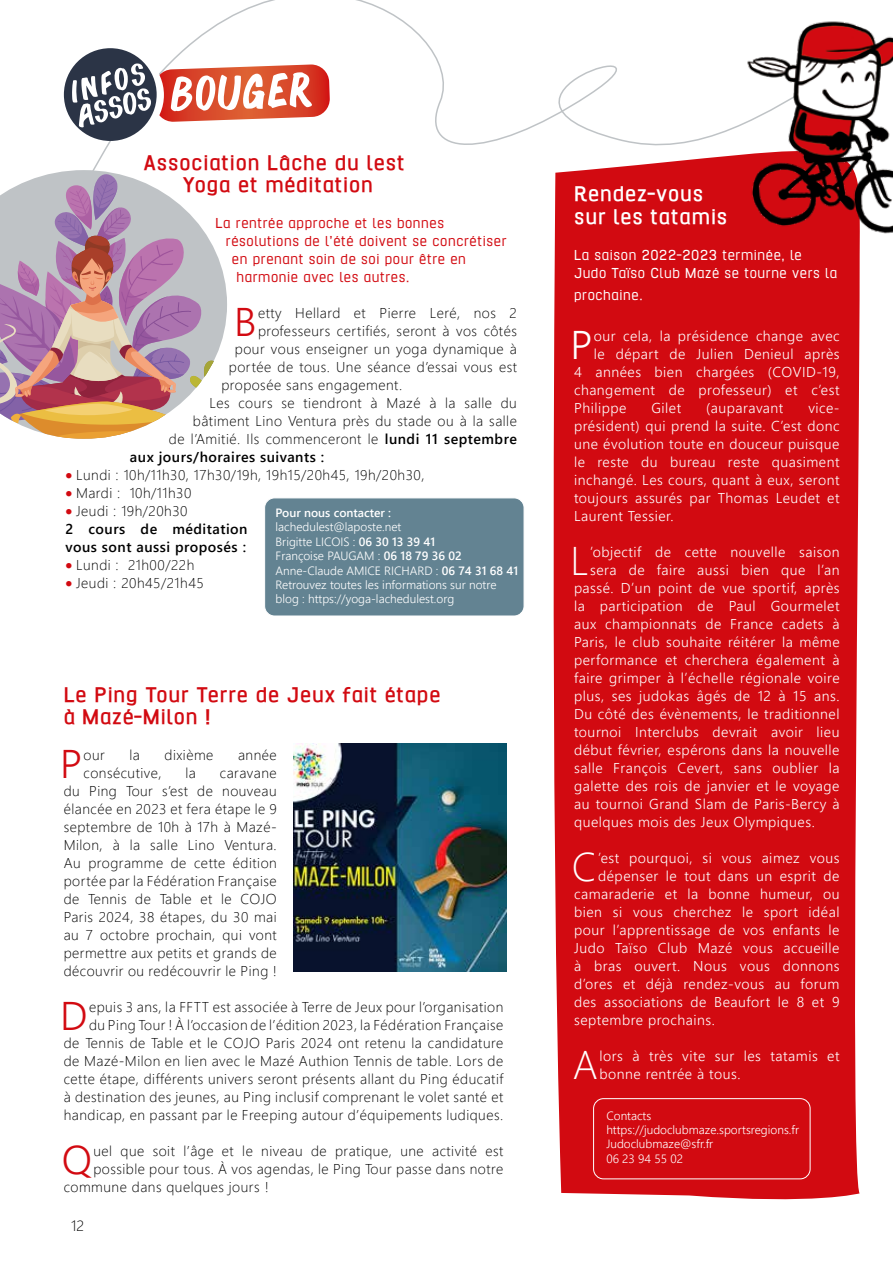
<style>
.page{position:relative;width:893px;height:1263px;background:#fff}
.page>*{position:absolute;margin:0;border:0;box-sizing:border-box;transform-origin:0 0}
.t1{font:39.9px "Webly Sleek UI Semilight";color:#d20a11}
.t2{font:39.9px "Webly Sleek UI Light";color:#fff}
.t3{font:39.9px "Webly Sleek UI Semilight";color:#fff}
.t4{font:700 24px/22.5px "Hurufo&Numero";letter-spacing:.035em;color:#d20a11;text-align:center}
.t5{font:700 24px/22.5px "Hurufo&Numero";letter-spacing:.035em;color:#fff}
.t6{font:16.5px "Hurufo&Numero";letter-spacing:.035em;color:#d20a11}
.t7{font:16.5px/18px "Hurufo&Numero";letter-spacing:.035em;color:#fff}
.t8{font:15px "Webly Sleek UI Light";color:#000}
.t9{font:14.25px/18px "Webly Sleek UI Light";letter-spacing:.035em;color:#000;text-align:justify}
.t10{font:14.25px/18px "Webly Sleek UI Semilight";letter-spacing:.035em;color:#fff;text-align:justify}
.t11{font:14.25px/18px "Webly Sleek UI Semibold";letter-spacing:.035em;color:#000}
.t12{font:12px/14.4px "Webly Sleek UI Semilight";color:#fff}
.t13{font:12px "Webly Sleek UI Semibold";color:#fff}
.s1{font-family:"Webly Sleek UI Semibold"}
.s2{color:#d20a11}
</style>
<div class="page">
<div style="left:553px;top:121px;width:307px;height:1079px;background:#d20a11"></div>
<svg style="left:0;top:170px;width:227px;height:269px"></svg>
<div style="left:64px;top:48px;width:93px;height:93px;background:#2b3446;border-radius:50%"></div>
<svg style="left:72px;top:63px;width:258px;height:70px"></svg>
<img style="left:716px;top:21px;width:177px;height:215px">
<div style="left:265px;top:498px;width:259px;height:118px;background:#638392;border-radius:10px"></div>
<div style="left:264px;top:497px;width:260px;height:119px;border:1px solid #fff;border-radius:10px"></div>
<img style="left:293px;top:743px;width:213px;height:229px">
<div style="left:594px;top:1099px;width:216px;height:80px;background:#d20a11;border-radius:10px"></div>
<div style="left:593px;top:1098px;width:217px;height:81px;border:1px solid #fff;border-radius:10px"></div>
<h2 class="t4" style="left:143px;top:151px;width:263px">Association Lâche du lest<br>Yoga et méditation</h2>
<p class="t6" style="left:215px;top:216px;width:230px">La rentrée approche et les bonnes</p>
<p class="t6" style="left:226px;top:234px;width:282px">résolutions de l’été doivent se concrétiser</p>
<p class="t6" style="left:232px;top:252px;width:235px">en prenant soin de soi pour être en</p>
<p class="t6" style="left:236px;top:270px;width:174px">harmonie avec les autres.</p>
<h1 class="t1" style="left:234px;top:292px;width:24px">B</h1>
<p class="t9" style="left:258px;top:303px;width:260px">etty Hellard et Pierre Leré, nos 2</p>
<p class="t9" style="left:258px;top:321px;width:260px">professeurs certifiés, seront à vos côtés</p>
<p class="t9" style="left:235px;top:339px;width:283px">pour vous enseigner un yoga dynamique à</p>
<p class="t9" style="left:229px;top:357px;width:290px">portée de tous. Une séance d’essai vous est</p>
<p class="t9" style="left:221px;top:375px;width:182px">proposée sans engagement.</p>
<p class="t9" style="left:209px;top:393px;width:309px">Les cours se tiendront à Mazé à la salle du</p>
<p class="t9" style="left:193px;top:411px;width:325px">bâtiment Lino Ventura près du stade ou à la salle</p>
<p class="t9" style="left:169px;top:429px;width:349px">de l’Amitié. Ils commenceront le <span class="s1">lundi 11 septembre</span></p>
<p class="t11" style="left:130px;top:447px;width:196px">aux jours/horaires suivants :</p>
<p class="t9" style="left:65px;top:465px;width:361px"><span class="s2">•</span> Lundi : 10h/11h30, 17h30/19h, 19h15/20h45, 19h/20h30,</p>
<p class="t9" style="left:65px;top:483px;width:127px"><span class="s2">•</span> Mardi : 10h/11h30</p>
<p class="t9" style="left:65px;top:501px;width:124px"><span class="s2">•</span> Jeudi : 19h/20h30</p>
<p class="t11" style="left:65px;top:519px;width:184px">2 cours de méditation vous sont aussi proposés :</p>
<p class="t9" style="left:65px;top:555px;width:130px"><span class="s2">•</span> Lundi : 21h00/22h</p>
<p class="t9" style="left:65px;top:573px;width:140px"><span class="s2">•</span> Jeudi : 20h45/21h45</p>
<p class="t13" style="left:276px;top:504px;width:117px">Pour nous contacter :</p>
<p class="t12" style="left:276px;top:519px;width:244px">lachedulest@laposte.net<br>Brigitte LICOIS : <span class="s1">06 30 13 39 41<br></span>Françoise PAUGAM : <span class="s1">06 18 79 36 02<br></span>Anne-Claude AMICE RICHARD : <span class="s1">06 74 31 68 41<br></span>Retrouvez toutes les informations sur notre blog : https://yoga-lachedulest.org</p>
<h2 class="t4" style="left:64px;top:684px;width:378px;text-align:left">Le Ping Tour Terre de Jeux fait étape à Mazé-Milon !</h2>
<h1 class="t1" style="left:60px;top:734px;width:24px">P</h1>
<p class="t9" style="left:84px;top:746px;width:23px">our</p>
<p class="t9" style="left:130px;top:746px;width:12px">la</p>
<p class="t9" style="left:165px;top:746px;width:50px">dixième</p>
<p class="t9" style="left:238px;top:746px;width:40px">année</p>
<p class="t9" style="left:84px;top:764px;width:80px">consécutive,</p>
<p class="t9" style="left:186px;top:764px;width:12px">la</p>
<p class="t9" style="left:64px;top:764px;width:215px;text-indent:156px">caravane du Ping Tour s’est de nouveau élancée en 2023 et fera étape le 9 septembre de 10h à 17h à Mazé-Milon, à la salle Lino Ventura.<br>Au programme de cette édition portée par la Fédération Française de Tennis de Table et le COJO Paris 2024, 38 étapes, du 30 mai au 7 octobre prochain, qui vont permettre aux petits et grands de découvrir ou redécouvrir le Ping !</p>
<h1 class="t1" style="left:60px;top:986px;width:29px">D</h1>
<p class="t9" style="left:64px;top:998px;width:441px;text-align:right">epuis 3 ans, la FFTT est associée à Terre de Jeux pour l’organisation<br>du Ping Tour ! À l’occasion de l’édition 2023, la Fédération Française<br>de Tennis de Table et le COJO Paris 2024 ont retenu la candidature de Mazé-Milon en lien avec le Mazé Authion Tennis de table. Lors de cette étape, différents univers seront présents allant du Ping éducatif à destination des jeunes, au Ping inclusif comprenant le volet santé et handicap, en passant par le Freeping autour d’équipements ludiques.</p>
<h1 class="t1" style="left:62px;top:1130px;width:32px">Q</h1>
<p class="t9" style="left:93px;top:1142px;width:411px">uel que soit l’âge et le niveau de pratique, une activité est</p>
<p class="t9" style="left:93px;top:1160px;width:411px">possible pour tous. À vos agendas, le Ping Tour passe dans notre</p>
<p class="t9" style="left:64px;top:1178px;width:206px">commune dans quelques jours !</p>
<p class="t8" style="left:71px;top:1215px;width:15px">12</p>
<h2 class="t5" style="left:574px;top:183px;width:155px">Rendez-vous sur les tatamis</h2>
<p class="t7" style="left:574px;top:246px;width:265px">La saison 2022-2023 terminée, le<br>Judo Taïso Club Mazé se tourne vers la</p>
<p class="t7" style="left:574px;top:287px;width:70px">prochaine.</p>
<h1 class="t3" style="left:570px;top:315px;width:24px">P</h1>
<p class="t10" style="left:594px;top:326px;width:247px">our cela, la présidence change avec</p>
<p class="t10" style="left:594px;top:344px;width:247px">le départ de Julien Denieul après</p>
<p class="t10" style="left:574px;top:362px;width:267px">4 années bien chargées (COVID-19,</p>
<p class="t10" style="left:574px;top:380px;width:267px">changement de professeur) et c’est</p>
<p class="t10" style="left:574px;top:398px;width:54px">Philippe</p>
<p class="t10" style="left:651px;top:398px;width:31px">Gilet</p>
<p class="t10" style="left:706px;top:398px;width:79px">(auparavant</p>
<p class="t10" style="left:574px;top:398px;width:267px;text-indent:234px">vice&shy;président) qui prend la suite. C’est donc une évolution toute en douceur puisque le reste du bureau reste quasiment inchangé. Les cours, quant à eux, seront toujours assurés par Thomas Leudet et Laurent Tessier.</p>
<h1 class="t2" style="left:570px;top:531px;width:20px">L</h1>
<p class="t10" style="left:590px;top:542px;width:251px">’objectif de cette nouvelle saison</p>
<p class="t10" style="left:590px;top:560px;width:251px">sera de faire aussi bien que l’an</p>
<p class="t10" style="left:574px;top:578px;width:267px">passé. D’un point de vue sportif, après</p>
<p class="t10" style="left:574px;top:596px;width:267px">la participation de Paul Gourmelet</p>
<p class="t10" style="left:574px;top:614px;width:267px">aux championnats de France cadets à</p>
<p class="t10" style="left:574px;top:632px;width:267px">Paris, le club souhaite réitérer la même</p>
<p class="t10" style="left:574px;top:650px;width:267px">performance et cherchera également à</p>
<p class="t10" style="left:574px;top:668px;width:267px">faire grimper à l’échelle régionale voire</p>
<p class="t10" style="left:574px;top:686px;width:267px">plus, ses judokas âgés de 12 à 15 ans.</p>
<p class="t10" style="left:574px;top:704px;width:267px">Du côté des évènements, le traditionnel</p>
<p class="t10" style="left:574px;top:722px;width:267px">tournoi Interclubs devrait avoir lieu</p>
<p class="t10" style="left:574px;top:740px;width:267px">début février, espérons dans la nouvelle</p>
<p class="t10" style="left:574px;top:758px;width:267px">salle François Cevert, sans oublier la</p>
<p class="t10" style="left:574px;top:776px;width:267px">galette des rois de janvier et le voyage</p>
<p class="t10" style="left:574px;top:794px;width:267px">au tournoi Grand Slam de Paris-Bercy à</p>
<p class="t10" style="left:574px;top:812px;width:242px">quelques mois des Jeux Olympiques.</p>
<h1 class="t2" style="left:572px;top:837px;width:26px">C</h1>
<p class="t10" style="left:598px;top:848px;width:243px">’est pourquoi, si vous aimez vous</p>
<p class="t10" style="left:598px;top:866px;width:243px">dépenser le tout dans un esprit de</p>
<p class="t10" style="left:574px;top:884px;width:267px">camaraderie et la bonne humeur, ou</p>
<p class="t10" style="left:574px;top:902px;width:267px">bien si vous cherchez le sport idéal</p>
<p class="t10" style="left:574px;top:920px;width:267px">pour l’apprentissage de vos enfants le</p>
<p class="t10" style="left:574px;top:938px;width:267px">Judo Taïso Club Mazé vous accueille</p>
<p class="t10" style="left:574px;top:956px;width:267px">à bras ouvert. Nous vous donnons</p>
<p class="t10" style="left:574px;top:974px;width:267px">d’ores et déjà rendez-vous au forum</p>
<p class="t10" style="left:574px;top:992px;width:267px">des associations de Beaufort le 8 et 9</p>
<p class="t10" style="left:574px;top:1010px;width:142px">septembre prochains.</p>
<h1 class="t2" style="left:573px;top:1035px;width:27px">A</h1>
<p class="t10" style="left:599px;top:1046px;width:242px">lors à très vite sur les tatamis et bonne rentrée à tous.</p>
<p class="t12" style="left:606px;top:1107px;width:194px">Contacts https://judoclubmaze.sportsregions.fr<br>Judoclubmaze@sfr.fr<br>06 23 94 55 02</p>
</div>
